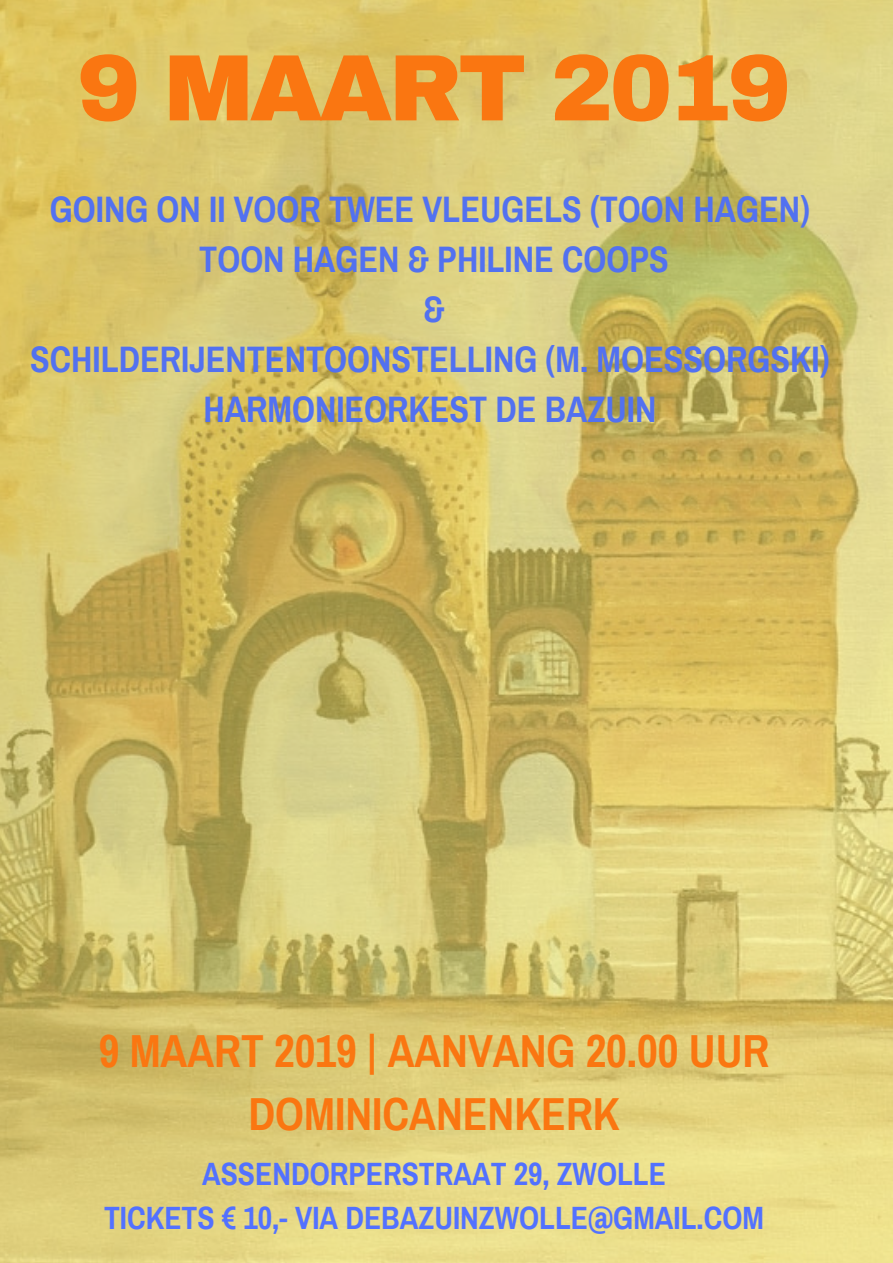
<style>
.page{position:relative;width:893px;height:1263px;background:#fff}
.page>*{position:absolute;margin:0;border:0;box-sizing:border-box;transform-origin:0 0}
.t1{font:900 94.35px "Archivo";letter-spacing:-.04em;color:#fa7611}
.t2{font:700 45.22px/63px "Archivo Narrow";color:#fa7611;text-align:center}
.t3{font:700 36px/50.1px "Archivo Narrow";color:#5271f0;text-align:center}
.t4{font:700 31.5px/43.9px "Archivo Narrow";color:#5271ff;text-align:center}
</style>
<div class="page">
<img style="left:0;top:0;width:893px;height:1263px">
<h1 class="t1" style="left:77px;top:38px;width:715px">9 MAART 2019</h1>
<p class="t3" style="left:30px;top:184px;width:801px">GOING ON II VOOR TWEE VLEUGELS (TOON HAGEN)<br>TOON HAGEN &amp; PHILINE COOPS<br>&amp;<br>SCHILDERIJENTENTOONSTELLING (M. MOESSORGSKI)<br>HARMONIEORKEST DE BAZUIN</p>
<p class="t2" style="left:99px;top:1020px;width:672px">9 MAART 2019 | AANVANG 20.00 UUR<br>DOMINICANENKERK</p>
<p class="t4" style="left:104px;top:1153px;width:661px">ASSENDORPERSTRAAT 29, ZWOLLE<br>TICKETS € 10,- VIA DEBAZUINZWOLLE@GMAIL.COM</p>
</div>
